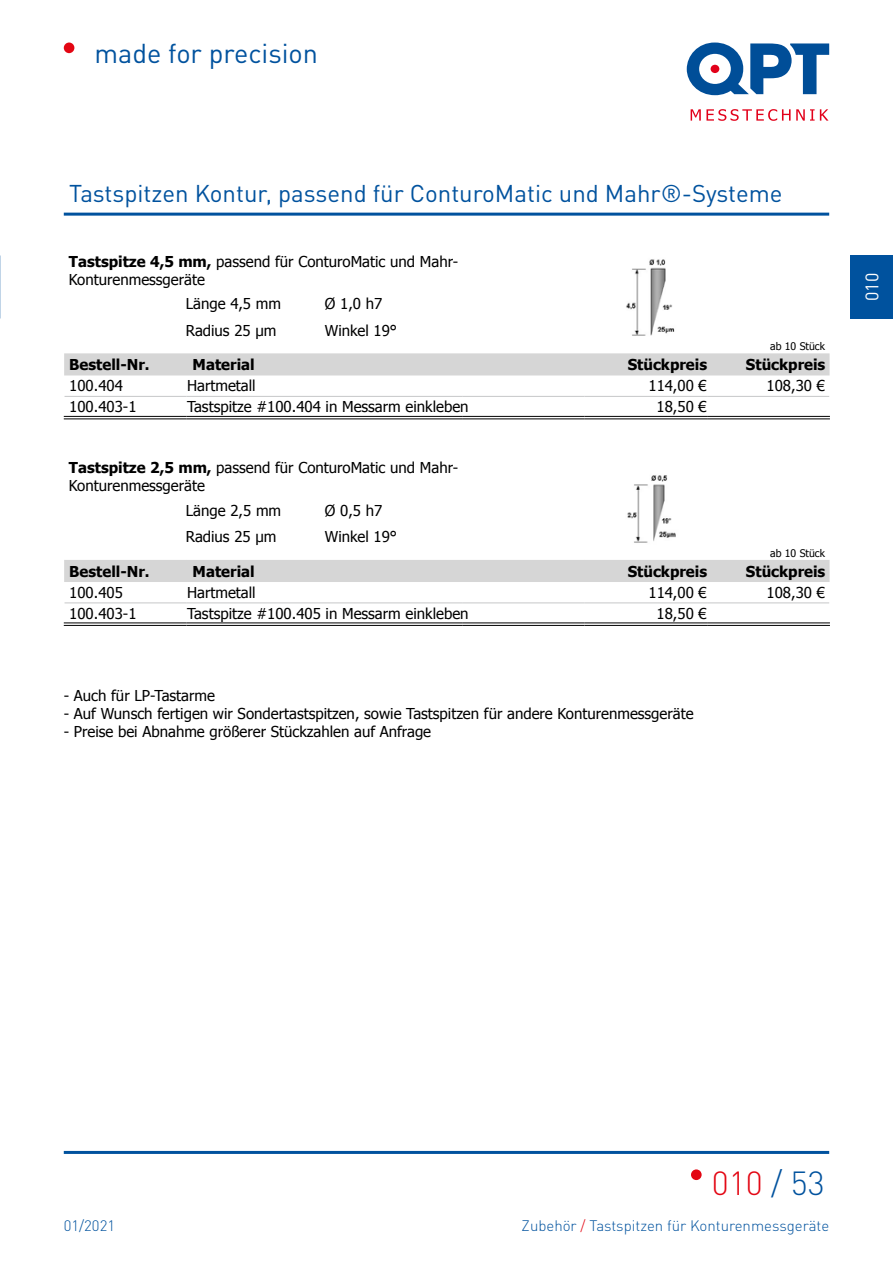
<style>
.page{position:relative;width:893px;height:1263px;background:#fff}
.page>*{position:absolute;margin:0;border:0;box-sizing:border-box;transform-origin:0 0}
.t1{font:300 33px "DINOT";color:#e30613}
.t2{font:27px "DINOT";color:#00529e}
.t3{font:24px "DINOT";color:#00529e}
.t4{font:18px "DINOT";color:#fff}
.t5{font:15px/26.5px "Tahoma";color:#000}
.t6{font:700 15px "Tahoma";color:#000}
.t7{font:300 15px "DINOT";color:#00529e}
.t8{font:10.5px "Tahoma";color:#000}
.s1{font-weight:700}
.s2{color:#00529e}
.s3{color:#e30613}
</style>
<div class="page">
<svg style="left:687px;top:43px;width:142px;height:52px"></svg>
<svg style="left:691px;top:109px;width:137px;height:12px"></svg>
<hr style="left:64px;top:1151px;width:765px;height:3px;background:#00529e">
<div style="left:64px;top:43px;width:10px;height:10px;background:#e30613;border-radius:50%"></div>
<hr style="left:64px;top:213px;width:765px;height:3px;background:#00529e">
<div style="left:850px;top:255px;width:43px;height:64px;background:#00529e"></div>
<div style="left:691px;top:1169px;width:11px;height:11px;background:#e30613;border-radius:50%"></div>
<div style="left:64px;top:353px;width:766px;height:22px;background:#d6d6d6"></div>
<hr style="left:65px;top:396px;width:122px;height:1px;background:#c6c7c8">
<hr style="left:187px;top:396px;width:275px;height:1px;background:#c6c7c8">
<hr style="left:462px;top:396px;width:123px;height:1px;background:#c6c7c8">
<hr style="left:585px;top:396px;width:122px;height:1px;background:#c6c7c8">
<hr style="left:707px;top:396px;width:122px;height:1px;background:#c6c7c8">
<hr style="left:64px;top:416px;width:123px;height:1px;background:#000">
<hr style="left:64px;top:419px;width:123px;height:1px;background:#000">
<hr style="left:187px;top:416px;width:275px;height:1px;background:#000">
<hr style="left:187px;top:419px;width:275px;height:1px;background:#000">
<hr style="left:462px;top:416px;width:123px;height:1px;background:#000">
<hr style="left:462px;top:419px;width:123px;height:1px;background:#000">
<hr style="left:585px;top:416px;width:122px;height:1px;background:#000">
<hr style="left:585px;top:419px;width:122px;height:1px;background:#000">
<hr style="left:707px;top:416px;width:123px;height:1px;background:#000">
<hr style="left:707px;top:419px;width:123px;height:1px;background:#000">
<div style="left:64px;top:560px;width:766px;height:22px;background:#d6d6d6"></div>
<hr style="left:65px;top:602px;width:122px;height:1px;background:#c6c7c8">
<hr style="left:187px;top:602px;width:275px;height:1px;background:#c6c7c8">
<hr style="left:462px;top:602px;width:123px;height:1px;background:#c6c7c8">
<hr style="left:585px;top:602px;width:122px;height:1px;background:#c6c7c8">
<hr style="left:707px;top:602px;width:122px;height:1px;background:#c6c7c8">
<hr style="left:64px;top:623px;width:123px;height:1px;background:#000">
<hr style="left:64px;top:625px;width:123px;height:1px;background:#000">
<hr style="left:187px;top:623px;width:275px;height:1px;background:#000">
<hr style="left:187px;top:625px;width:275px;height:1px;background:#000">
<hr style="left:462px;top:623px;width:123px;height:1px;background:#000">
<hr style="left:462px;top:625px;width:123px;height:1px;background:#000">
<hr style="left:585px;top:623px;width:122px;height:1px;background:#000">
<hr style="left:585px;top:625px;width:122px;height:1px;background:#000">
<hr style="left:707px;top:623px;width:123px;height:1px;background:#000">
<hr style="left:707px;top:625px;width:123px;height:1px;background:#000">
<img style="left:626px;top:259px;width:49px;height:77px">
<img style="left:627px;top:475px;width:49px;height:68px">
<h2 class="t2" style="left:95px;top:37px;width:225px">made for precision</h2>
<h3 class="t3" style="left:69px;top:178px;width:715px">Tastspitzen Kontur, passend für ConturoMatic und Mahr®-Systeme</h3>
<p class="t5" style="left:69px;top:251px;width:391px;line-height:18px"><span class="s1">Tastspitze 4,5 mm,</span> passend für ConturoMatic und Mahr-<br>Konturenmessgeräte</p>
<p class="t5" style="left:186px;top:290px;width:97px">Länge 4,5 mm<br>Radius 25 µm</p>
<p class="t5" style="left:325px;top:290px;width:74px">Ø 1,0 h7<br>Winkel 19°</p>
<p class="t6" style="left:69px;top:354px;width:82px">Bestell-Nr.</p>
<p class="t6" style="left:193px;top:354px;width:64px">Material</p>
<p class="t6" style="left:628px;top:354px;width:81px">Stückpreis</p>
<p class="t6" style="left:746px;top:354px;width:81px">Stückpreis</p>
<p class="t5" style="left:69px;top:372px;width:55px">100.404</p>
<p class="t5" style="left:187px;top:372px;width:70px">Hartmetall</p>
<p class="t5" style="left:648px;top:372px;width:60px">114,00 €</p>
<p class="t5" style="left:767px;top:372px;width:60px">108,30 €</p>
<p class="t5" style="left:69px;top:393px;width:69px">100.403-1</p>
<p class="t5" style="left:187px;top:393px;width:283px">Tastspitze #100.404 in Messarm einkleben</p>
<p class="t5" style="left:657px;top:393px;width:52px">18,50 €</p>
<p class="t8" style="left:770px;top:339px;width:56px">ab 10 Stück</p>
<p class="t5" style="left:69px;top:458px;width:391px;line-height:18px"><span class="s1">Tastspitze 2,5 mm,</span> passend für ConturoMatic und Mahr-<br>Konturenmessgeräte</p>
<p class="t5" style="left:186px;top:496px;width:97px">Länge 2,5 mm<br>Radius 25 µm</p>
<p class="t5" style="left:325px;top:496px;width:74px">Ø 0,5 h7<br>Winkel 19°</p>
<p class="t8" style="left:770px;top:546px;width:56px">ab 10 Stück</p>
<p class="t6" style="left:69px;top:561px;width:82px">Bestell-Nr.</p>
<p class="t6" style="left:193px;top:561px;width:64px">Material</p>
<p class="t6" style="left:628px;top:561px;width:81px">Stückpreis</p>
<p class="t6" style="left:746px;top:561px;width:81px">Stückpreis</p>
<p class="t5" style="left:69px;top:579px;width:55px">100.405</p>
<p class="t5" style="left:187px;top:579px;width:70px">Hartmetall</p>
<p class="t5" style="left:648px;top:579px;width:60px">114,00 €</p>
<p class="t5" style="left:767px;top:579px;width:60px">108,30 €</p>
<p class="t5" style="left:69px;top:599px;width:69px">100.403-1</p>
<p class="t5" style="left:187px;top:599px;width:283px">Tastspitze #100.405 in Messarm einkleben</p>
<p class="t5" style="left:657px;top:599px;width:52px">18,50 €</p>
<p class="t5" style="left:64px;top:681px;width:153px">- Auch für LP-Tastarme</p>
<p class="t5" style="left:64px;top:699px;width:631px">- Auf Wunsch fertigen wir Sondertastspitzen, sowie Tastspitzen für andere Konturenmessgeräte</p>
<p class="t5" style="left:64px;top:717px;width:369px">- Preise bei Abnahme größerer Stückzahlen auf Anfrage</p>
<p class="t4" style="left:861px;top:301px;width:30px;rotate:-90deg">010</p>
<h1 class="t1" style="left:712px;top:1162px;width:114px">010 <span class="s2">/ 53</span></h1>
<p class="t7" style="left:64px;top:1216px;width:53px">01/2021</p>
<p class="t7" style="left:522px;top:1216px;width:309px">Zubehör <span class="s3">/</span> Tastspitzen für Konturenmessgeräte</p>
</div>
